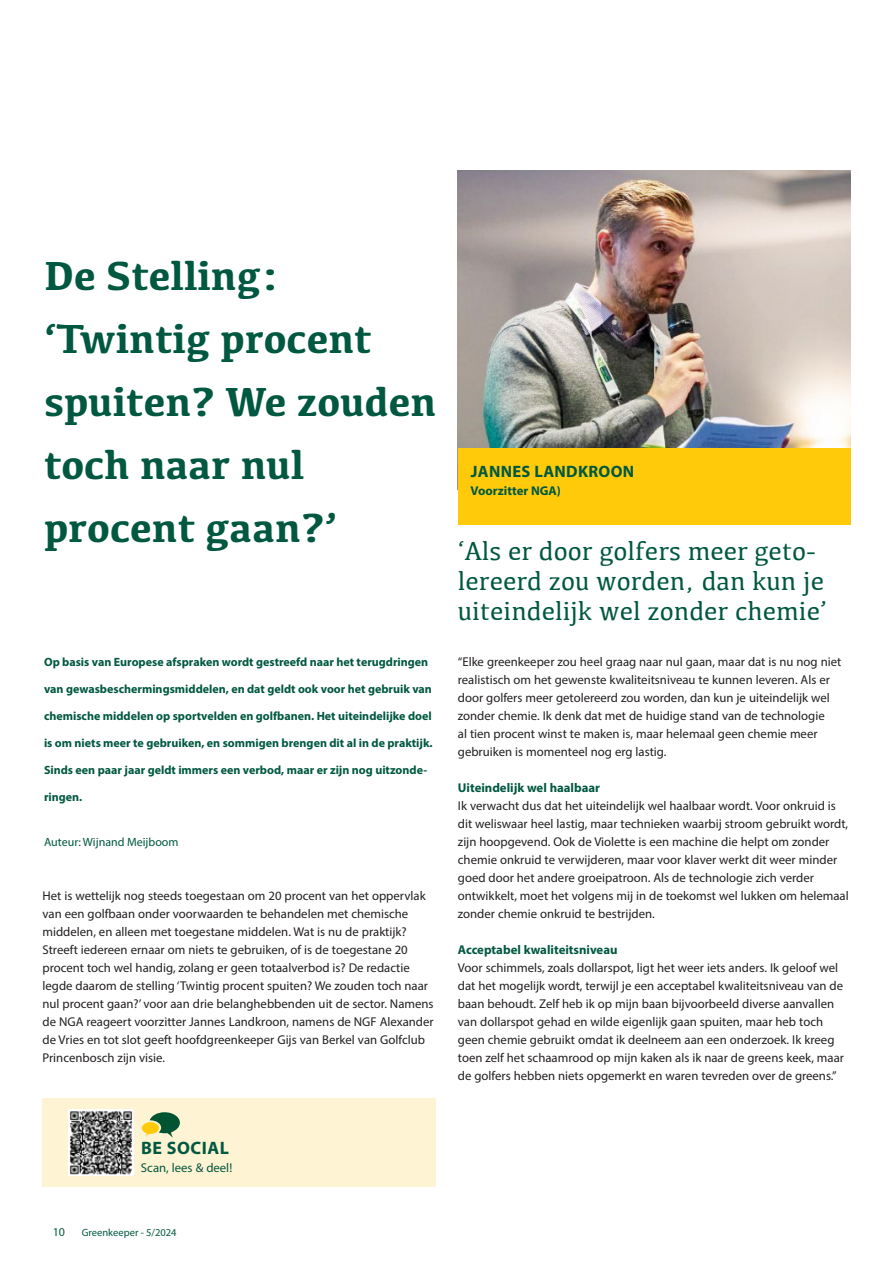
<style>
.page{position:relative;width:893px;height:1263px;background:#fff}
.page>*{position:absolute;margin:0;border:0;box-sizing:border-box;transform-origin:0 0}
.t1{font:700 42px/63px "Kefa";color:#005840}
.t2{font:27px/30px "Kefa";color:#005840}
.t3{font:700 18px "Myriad Pro";letter-spacing:.03em;color:#005840}
.t4{font:700 16.5px "Myriad Pro";letter-spacing:.02em;color:#005840}
.t5{font:12.75px/18px "Myriad Pro";color:#231f20}
.t6{font:700 12.75px "Myriad Pro";color:#005840}
.t7{font:12.75px "Myriad Pro";color:#005840}
.t8{font:700 12px "Myriad Pro";color:#005840}
.t9{font:12px "Myriad Pro";color:#005840}
.t10{font:10.5px "Myriad Pro";color:#005840}
</style>
<div class="page">
<div style="left:43px;top:1098px;width:393px;height:88px;background:#fef3d2"></div>
<img style="left:68px;top:1110px;width:66px;height:65px">
<svg style="left:142px;top:1112px;width:38px;height:26px"></svg>
<img style="left:458px;top:170px;width:392px;height:278px">
<div style="left:458px;top:448px;width:392px;height:76px;background:#feca0a"></div>
<h1 class="t1" style="left:44px;top:242px;width:394px">De Stelling: ‘Twintig procent spuiten? We zouden toch naar nul procent gaan?’</h1>
<p class="t8" style="left:44px;top:654px;width:386px">Op basis van Europese afspraken wordt gestreefd naar het terugdringen</p>
<p class="t8" style="left:44px;top:681px;width:389px">van gewasbeschermingsmiddelen, en dat geldt ook voor het gebruik van</p>
<p class="t8" style="left:44px;top:708px;width:389px">chemische middelen op sportvelden en golfbanen. Het uiteindelijke doel</p>
<p class="t8" style="left:44px;top:735px;width:390px">is om niets meer te gebruiken, en sommigen brengen dit al in de praktijk.</p>
<p class="t8" style="left:44px;top:762px;width:385px">Sinds een paar jaar geldt immers een verbod, maar er zijn nog uitzonde-</p>
<p class="t8" style="left:44px;top:789px;width:40px">ringen.</p>
<p class="t9" style="left:44px;top:835px;width:136px">Auteur: Wijnand Meijboom</p>
<p class="t5" style="left:43px;top:887px;width:393px">Het is wettelijk nog steeds toegestaan om 20 procent van het oppervlak van een golfbaan onder voorwaarden te behandelen met chemische middelen, en alleen met toegestane middelen. Wat is nu de praktijk?<br>Streeft iedereen ernaar om niets te gebruiken, of is de toegestane 20 procent toch wel handig, zolang er geen totaalverbod is? De redactie legde daarom de stelling ‘Twintig procent spuiten? We zouden toch naar nul procent gaan?’ voor aan drie belanghebbenden uit de sector. Namens de NGA reageert voorzitter Jannes Landkroon, namens de NGF Alexander de Vries en tot slot geeft hoofdgreenkeeper Gijs van Berkel van Golfclub Princenbosch zijn visie.</p>
<p class="t4" style="left:471px;top:461px;width:165px">JANNES LANDKROON</p>
<p class="t6" style="left:471px;top:482px;width:92px">Voorzitter NGA)</p>
<h2 class="t2" style="left:458px;top:535px;width:371px">‘Als er door golfers meer geto&shy;lereerd zou worden, dan kun je uiteindelijk wel zonder chemie’</h2>
<p class="t5" style="left:458px;top:653px;width:385px">“Elke greenkeeper zou heel graag naar nul gaan, maar dat is nu nog niet realistisch om het gewenste kwaliteitsniveau te kunnen leveren. Als er door golfers meer getolereerd zou worden, dan kun je uiteindelijk wel zonder chemie. Ik denk dat met de huidige stand van de technologie<br>al tien procent winst te maken is, maar helemaal geen chemie meer gebruiken is momenteel nog erg lastig.</p>
<p class="t6" style="left:458px;top:779px;width:144px">Uiteindelijk wel haalbaar</p>
<p class="t5" style="left:458px;top:797px;width:392px">Ik verwacht dus dat het uiteindelijk wel haalbaar wordt. Voor onkruid is dit weliswaar heel lastig, maar technieken waarbij stroom gebruikt wordt, zijn hoopgevend. Ook de Violette is een machine die helpt om zonder chemie onkruid te verwijderen, maar voor klaver werkt dit weer minder goed door het andere groeipatroon. Als de technologie zich verder ontwikkelt, moet het volgens mij in de toekomst wel lukken om helemaal zonder chemie onkruid te bestrijden.</p>
<p class="t6" style="left:458px;top:941px;width:161px">Acceptabel kwaliteitsniveau</p>
<p class="t5" style="left:458px;top:959px;width:388px">Voor schimmels, zoals dollarspot, ligt het weer iets anders. Ik geloof wel dat het mogelijk wordt, terwijl je een acceptabel kwaliteitsniveau van de baan behoudt. Zelf heb ik op mijn baan bijvoorbeeld diverse aanvallen van dollarspot gehad en wilde eigenlijk gaan spuiten, maar heb toch geen chemie gebruikt omdat ik deelneem aan een onderzoek. Ik kreeg toen zelf het schaamrood op mijn kaken als ik naar de greens keek, maar de golfers hebben niets opgemerkt en waren tevreden over de greens.”</p>
<h3 class="t3" style="left:141px;top:1136px;width:89px">BE SOCIAL</h3>
<p class="t7" style="left:141px;top:1160px;width:93px">Scan, lees &amp; deel!</p>
<p class="t9" style="left:53px;top:1224px;width:14px">10</p>
<p class="t10" style="left:82px;top:1226px;width:96px">Greenkeeper - 5/2024</p>
</div>
